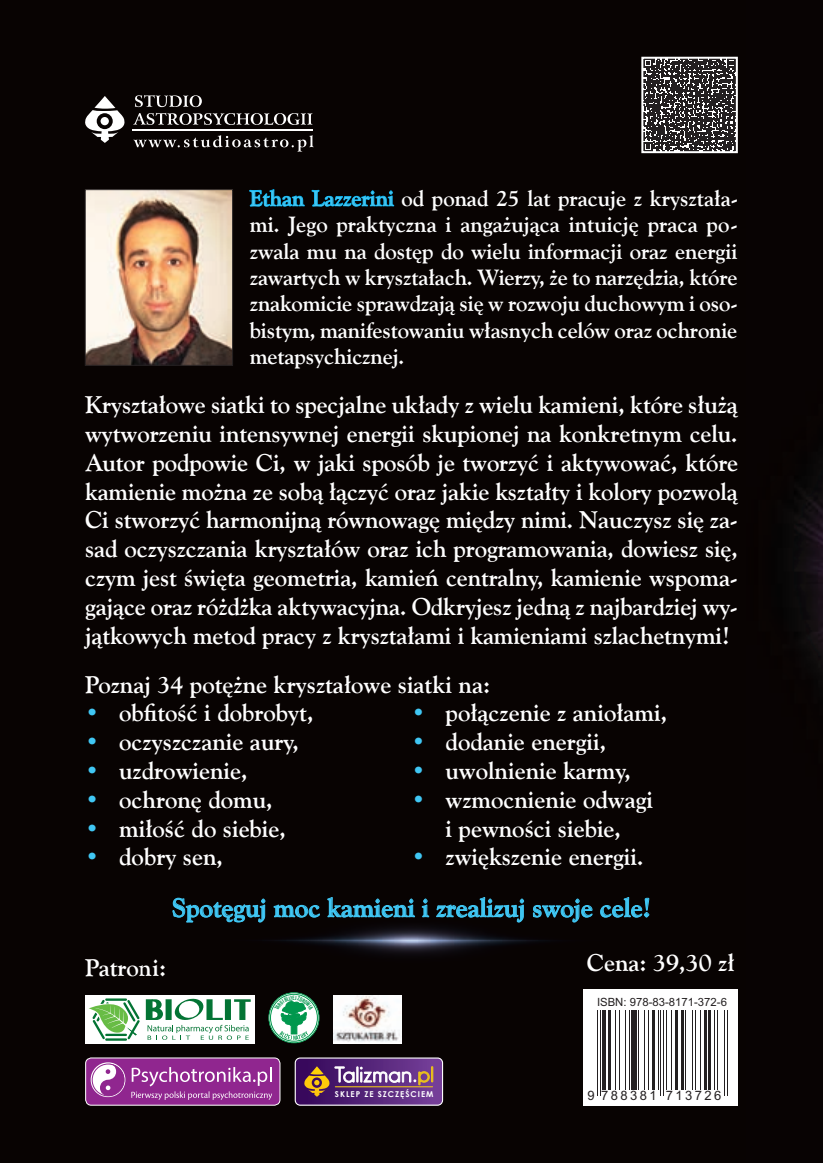
<style>
.page{position:relative;width:823px;height:1163px;background:#fff}
.page>*{position:absolute;margin:0;border:0;box-sizing:border-box;transform-origin:0 0}
.t1{font:700 26px "Goudy Ol St EU";color:#40c7f4}
.t2{font:700 24px/28.8px "Goudy Ol St EU";color:#fff;text-align:justify}
.t3{font:700 22px/26.4px "Goudy Ol St EU";letter-spacing:-.005em;color:#fff;text-align:justify}
.t4{font:13px "Arial";letter-spacing:.19em;color:#231f20}
.t5{font:11.4px "Arial";color:#231f20}
.t6{font:700 8px "Century Gothic";letter-spacing:.12em;color:#fff}
.s1{color:#40c7f4}
</style>
<div class="page">
<div style="left:0;top:0;width:822px;height:1162px;background:#080302"></div>
<img style="left:794px;top:473px;width:28px;height:197px">
<div style="left:583px;top:988px;width:154px;height:117px;background:#fff"></div>
<hr style="left:596px;top:1009px;width:1px;height:85px;background:#231f20">
<hr style="left:599px;top:1009px;width:1px;height:85px;background:#231f20">
<hr style="left:602px;top:1009px;width:4px;height:80px;background:#231f20">
<hr style="left:607px;top:1009px;width:3px;height:80px;background:#231f20">
<hr style="left:614px;top:1009px;width:1px;height:80px;background:#231f20">
<hr style="left:618px;top:1009px;width:1px;height:80px;background:#231f20">
<hr style="left:624px;top:1009px;width:1px;height:80px;background:#231f20">
<hr style="left:628px;top:1009px;width:1px;height:80px;background:#231f20">
<div style="left:631px;top:1009px;width:5px;height:80px;background:#231f20"></div>
<hr style="left:638px;top:1009px;width:1px;height:80px;background:#231f20">
<hr style="left:643px;top:1009px;width:1px;height:80px;background:#231f20">
<hr style="left:647px;top:1009px;width:1px;height:80px;background:#231f20">
<hr style="left:651px;top:1009px;width:3px;height:80px;background:#231f20">
<hr style="left:657px;top:1009px;width:1px;height:80px;background:#231f20">
<hr style="left:660px;top:1009px;width:1px;height:85px;background:#231f20">
<hr style="left:662px;top:1009px;width:1px;height:85px;background:#231f20">
<hr style="left:665px;top:1009px;width:1px;height:80px;background:#231f20">
<hr style="left:671px;top:1009px;width:1px;height:80px;background:#231f20">
<hr style="left:675px;top:1009px;width:2px;height:80px;background:#231f20">
<hr style="left:680px;top:1009px;width:3px;height:80px;background:#231f20">
<hr style="left:685px;top:1009px;width:1px;height:80px;background:#231f20">
<hr style="left:691px;top:1009px;width:1px;height:80px;background:#231f20">
<hr style="left:694px;top:1009px;width:1px;height:80px;background:#231f20">
<hr style="left:700px;top:1009px;width:1px;height:80px;background:#231f20">
<hr style="left:704px;top:1009px;width:2px;height:80px;background:#231f20">
<hr style="left:708px;top:1009px;width:2px;height:80px;background:#231f20">
<hr style="left:713px;top:1009px;width:1px;height:80px;background:#231f20">
<hr style="left:716px;top:1009px;width:1px;height:80px;background:#231f20">
<hr style="left:723px;top:1009px;width:1px;height:85px;background:#231f20">
<hr style="left:726px;top:1009px;width:1px;height:85px;background:#231f20">
<svg style="left:85px;top:96px;width:40px;height:47px"></svg>
<hr style="left:133px;top:129px;width:180px;height:1px;background:#fff">
<svg style="left:135px;top:95px;width:67px;height:12px"></svg>
<svg style="left:133px;top:113px;width:179px;height:12px"></svg>
<svg style="left:133px;top:135px;width:180px;height:17px"></svg>
<svg style="left:86px;top:1058px;width:194px;height:46px;background:#a147a0"></svg>
<div style="left:85px;top:1057px;width:195px;height:48px;border:1px solid #fff;border-radius:6px"></div>
<div style="left:294px;top:1057px;width:149px;height:48px;border:1px solid #fff;border-radius:5px"></div>
<svg style="left:295px;top:1057px;width:147px;height:47px;background:#72477d"></svg>
<svg style="left:249px;top:189px;width:55px;height:17px"></svg>
<svg style="left:311px;top:190px;width:83px;height:16px"></svg>
<img style="left:87px;top:191px;width:143px;height:172px">
<div style="left:85px;top:189px;width:147px;height:176px;border:1px solid #231f20"></div>
<img style="left:172px;top:897px;width:478px;height:58px">
<svg style="left:641px;top:56px;width:97px;height:98px;background:#5e5b5c"></svg>
<div style="left:85px;top:994px;width:169px;height:49px;background:#fff"></div>
<svg style="left:146px;top:998px;width:104px;height:41px"></svg>
<svg style="left:89px;top:998px;width:51px;height:42px"></svg>
<svg style="left:268px;top:992px;width:51px;height:50px"></svg>
<div style="left:268px;top:992px;width:51px;height:50px;border:1px solid #00974d;border-radius:50%"></div>
<div style="left:270px;top:993px;width:47px;height:48px;border:1px solid #00974d;border-radius:50%"></div>
<img style="left:333px;top:995px;width:68px;height:48px">
<svg style="left:274px;top:994px;width:39px;height:45px;background:#8dc9ab"></svg>
<p class="t3" style="left:249px;top:186px;width:489px"><span class="s1">Ethan Lazzerini</span> od ponad 25 lat pracuje z kryształa&shy;mi. Jego praktyczna i angażująca intuicję praca po&shy;zwala mu na dostęp do wielu informacji oraz energii zawartych w kryształach. Wierzy, że to narzędzia, które znakomicie sprawdzają się w rozwoju duchowym i oso&shy;bistym, manifestowaniu własnych celów oraz ochronie metapsychicznej.</p>
<p class="t2" style="left:85px;top:391px;width:654px">Kryształowe siatki to specjalne układy z wielu kamieni, które służą wytworzeniu intensywnej energii skupionej na konkretnym celu.<br>Autor podpowie Ci, w jaki sposób je tworzyć i aktywować, które kamienie można ze sobą łączyć oraz jakie kształty i kolory pozwolą Ci stworzyć harmonijną równowagę między nimi. Nauczysz się za&shy;sad oczyszczania kryształów oraz ich programowania, dowiesz się, czym jest święta geometria, kamień centralny, kamienie wspoma&shy;gające oraz różdżka aktywacyjna. Odkryjesz jedną z najbardziej wy&shy;jątkowych metod pracy z kryształami i kamieniami szlachetnymi!</p>
<p class="t2" style="left:85px;top:670px;width:406px">Poznaj 34 potężne kryształowe siatki na:</p>
<p class="t2" style="left:85px;top:699px;width:230px"><span class="s1">•</span> obfitość i dobrobyt,</p>
<p class="t2" style="left:85px;top:728px;width:215px"><span class="s1">•</span> oczyszczanie aury,</p>
<p class="t2" style="left:85px;top:757px;width:164px"><span class="s1">•</span> uzdrowienie,</p>
<p class="t2" style="left:85px;top:786px;width:189px"><span class="s1">•</span> ochronę domu,</p>
<p class="t2" style="left:85px;top:814px;width:202px"><span class="s1">•</span> miłość do siebie,</p>
<p class="t2" style="left:85px;top:843px;width:139px"><span class="s1">•</span> dobry sen,</p>
<p class="t2" style="left:411px;top:699px;width:257px"><span class="s1">•</span> połączenie z aniołami,</p>
<p class="t2" style="left:411px;top:728px;width:196px"><span class="s1">•</span> dodanie energii,</p>
<p class="t2" style="left:411px;top:757px;width:221px"><span class="s1">•</span> uwolnienie karmy,</p>
<p class="t2" style="left:411px;top:786px;width:243px;text-align:center"><span class="s1">•</span> wzmocnienie odwagi i pewności siebie,</p>
<p class="t2" style="left:411px;top:843px;width:233px"><span class="s1">•</span> zwiększenie energii.</p>
<p class="t1" style="left:172px;top:891px;width:480px">Spotęguj moc kamieni i zrealizuj swoje cele!</p>
<p class="t2" style="left:85px;top:953px;width:82px">Patroni:</p>
<p class="t6" style="left:334px;top:1087px;width:100px">SKLEP ZE SZCZĘŚCIEM</p>
<p class="t2" style="left:586px;top:948px;width:149px">Cena: 39,30 zł</p>
<p class="t5" style="left:596px;top:993px;width:131px">ISBN: 978-83-8171-372-6</p>
<p class="t4" style="left:587px;top:1086px;width:135px">9 788381 713726</p>
</div>
